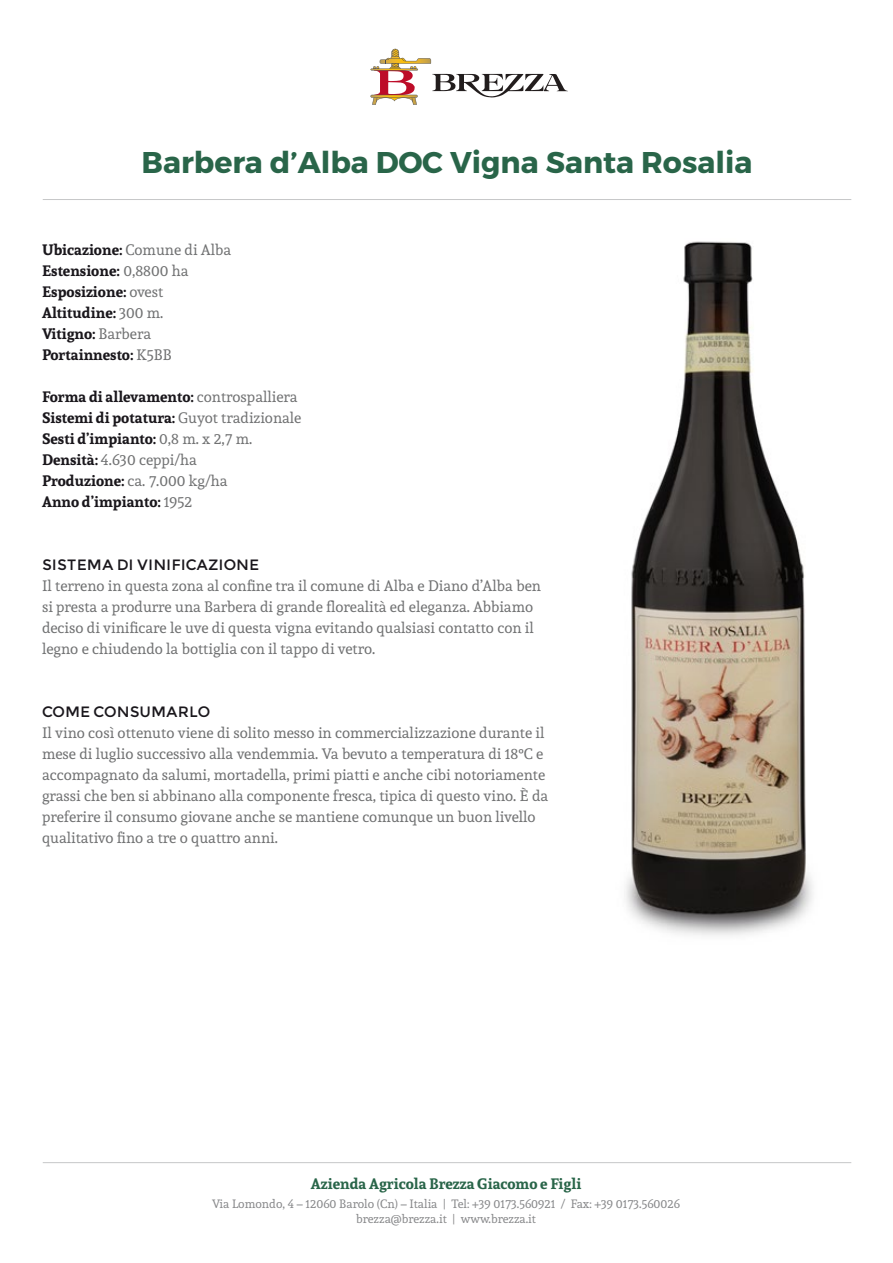
<style>
.page{position:relative;width:893px;height:1263px;background:#fff}
.page>*{position:absolute;margin:0;border:0;box-sizing:border-box;transform-origin:0 0}
.t1{font:700 30px "Montserrat";color:#296549}
.t2{font:15px/21px "Andada";color:#707172}
.t3{font:700 15px/21px "Andada";color:#1a171c}
.t4{font:15px "Montserrat";color:#1a171c}
.t5{font:700 15px "Andada";color:#296549}
.t6{font:12px/14.4px "Andada";color:#87888a;text-align:center}
.s1{font-weight:400;color:#707172}
</style>
<div class="page">
<hr style="left:43px;top:199px;width:808px;height:1px;background:#c6c7c8">
<hr style="left:43px;top:1162px;width:808px;height:1px;background:#c6c7c8">
<hr style="left:370px;top:95px;width:48px;height:3px;background:#4b4b4d">
<svg style="left:371px;top:49px;width:197px;height:56px"></svg>
<img style="left:626px;top:241px;width:187px;height:695px">
<h1 class="t1" style="left:142px;top:144px;width:612px">Barbera d’Alba DOC Vigna Santa Rosalia</h1>
<p class="t3" style="left:42px;top:238px;width:191px">Ubicazione: <span class="s1">Comune di Alba<br></span>Estensione: <span class="s1">0,8800 ha<br></span>Esposizione: <span class="s1">ovest<br></span>Altitudine: <span class="s1">300 m.<br></span>Vitigno: <span class="s1">Barbera<br></span>Portainnesto: <span class="s1">K5BB</span></p>
<p class="t3" style="left:42px;top:385px;width:261px">Forma di allevamento: <span class="s1">controspalliera<br></span>Sistemi di potatura: <span class="s1">Guyot tradizionale<br></span>Sesti d’impianto: <span class="s1">0,8 m. x 2,7 m.<br></span>Densità: <span class="s1">4.630 ceppi/ha<br></span>Produzione: <span class="s1">ca. 7.000 kg/ha<br></span>Anno d’impianto: <span class="s1">1952</span></p>
<p class="t4" style="left:42px;top:555px;width:219px">SISTEMA DI VINIFICAZIONE</p>
<p class="t2" style="left:42px;top:574px;width:500px">Il terreno in questa zona al confine tra il comune di Alba e Diano d’Alba ben si presta a produrre una Barbera di grande florealità ed eleganza. Abbiamo deciso di vinificare le uve di questa vigna evitando qualsiasi contatto con il legno e chiudendo la bottiglia con il tappo di vetro.</p>
<p class="t4" style="left:42px;top:702px;width:170px">COME CONSUMARLO</p>
<p class="t2" style="left:42px;top:721px;width:508px">Il vino così ottenuto viene di solito messo in commercializzazione durante il mese di luglio successivo alla vendemmia. Va bevuto a temperatura di 18°C e accompagnato da salumi, mortadella, primi piatti e anche cibi notoriamente grassi che ben si abbinano alla componente fresca, tipica di questo vino. È da preferire il consumo giovane anche se mantiene comunque un buon livello qualitativo fino a tre o quattro anni.</p>
<p class="t5" style="left:311px;top:1173px;width:272px">Azienda Agricola Brezza Giacomo e Figli</p>
<p class="t6" style="left:212px;top:1196px;width:469px">Via Lomondo, 4 – 12060 Barolo (Cn) – Italia | Tel: +39 0173.560921 / Fax: +39 0173.560026 brezza@brezza.it | www.brezza.it</p>
</div>
